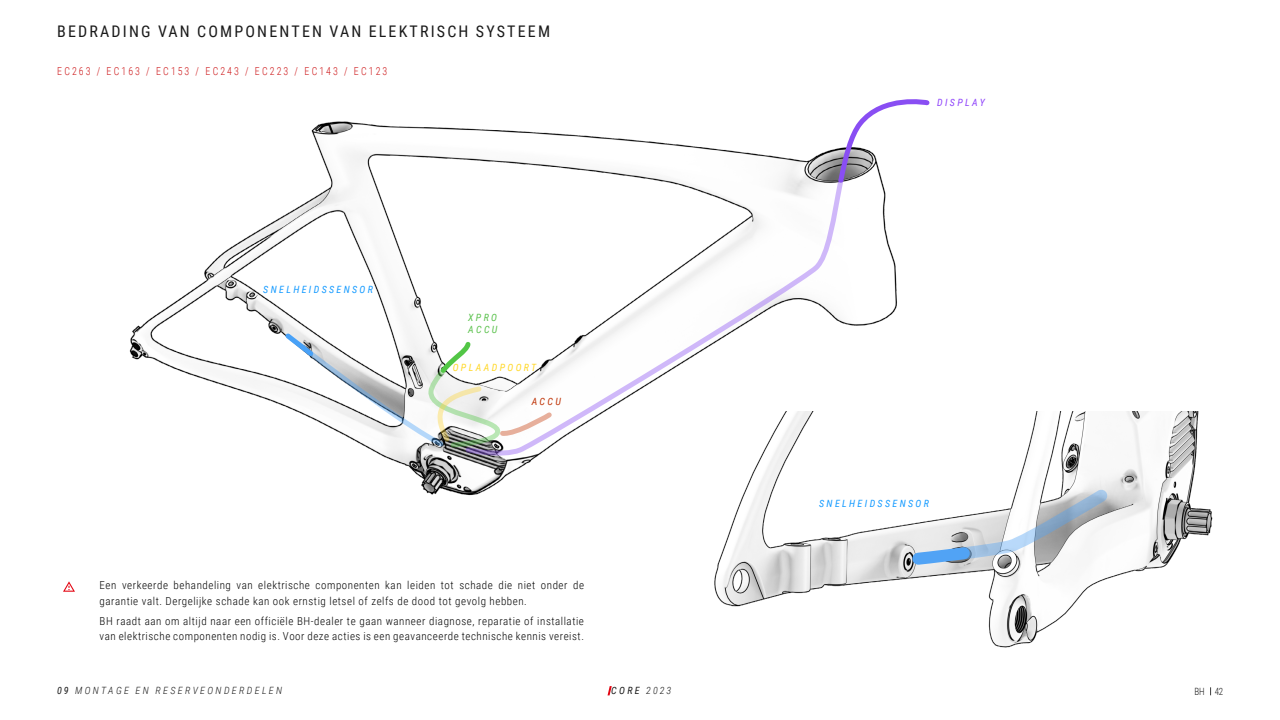
<style>
.page{position:relative;width:1280px;height:720px;background:#fff}
.page>*{position:absolute;margin:0;border:0;box-sizing:border-box;transform-origin:0 0}
.t1{font:16px "Roboto Condensed";letter-spacing:.135em;color:#1a1a1a}
.t2{font:300 11px/15px "Roboto Condensed";letter-spacing:.05em;color:#000}
.t3{font:300 11px "Roboto Condensed";letter-spacing:.21em;color:#cd1719;scale:.9 1}
.t4{font:italic 10px "Roboto Condensed";letter-spacing:.235em;color:#159bff}
.t5{font:italic 300 10px "Roboto Condensed";letter-spacing:.235em;color:#1a1a1a}
.t6{font:italic 10px "Roboto Condensed";letter-spacing:.235em;color:#ffd828}
.t7{font:italic 10px "Roboto Condensed";color:#1a1a1a}
.t8{font:italic 10px/12px "Roboto Condensed";letter-spacing:.235em;color:#5cc24e}
.t9{font:italic 10px "Roboto Condensed";letter-spacing:.235em;color:#8f44fb}
.t10{font:300 10px "Roboto Condensed";color:#1a1a1a;scale:.9 1}
.t11{font:italic 10px "Roboto Condensed";color:#bf3509}
.s1{font-weight:400}
.s2{font-weight:300}
</style>
<div class="page">
<svg style="left:608px;top:686px;width:4px;height:9px"></svg>
<svg style="left:63px;top:581px;width:12px;height:11px"></svg>
<img style="left:129px;top:121px;width:768px;height:375px">
<img style="left:621px;top:412px;width:592px;height:284px">
<svg style="left:835px;top:99px;width:95px;height:87px"></svg>
<svg style="left:463px;top:174px;width:384px;height:283px"></svg>
<svg style="left:906px;top:484px;width:207px;height:87px"></svg>
<svg style="left:283px;top:331px;width:271px;height:117px"></svg>
<h1 class="t1" style="left:57px;top:20px;width:494px">BEDRADING VAN COMPONENTEN VAN ELEKTRISCH SYSTEEM</h1>
<p class="t3" style="left:57px;top:63px;width:368px">EC263 / EC163 / EC153 / EC243 / EC223 / EC143 / EC123</p>
<p class="t9" style="left:937px;top:95px;width:49px">DISPLAY</p>
<p class="t4" style="left:263px;top:283px;width:111px">SNELHEIDSSENSOR</p>
<p class="t8" style="left:468px;top:312px;width:31px">XPRO<br>ACCU</p>
<p class="t6" style="left:453px;top:361px;width:85px">OPLAADPOORT</p>
<p class="t11" style="left:532px;top:394px;width:31px">ACCU</p>
<p class="t4" style="left:819px;top:497px;width:111px">SNELHEIDSSENSOR</p>
<p class="t2" style="left:100px;top:578px;width:486px">Een verkeerde behandeling van elektrische componenten kan leiden tot schade die niet onder de garantie valt. Dergelijke schade kan ook ernstig letsel of zelfs de dood tot gevolg hebben.</p>
<p class="t2" style="left:100px;top:613px;width:486px">BH raadt aan om altijd naar een officiële BH-dealer te gaan wanneer diagnose, reparatie of installatie van elektrische componenten nodig is. Voor deze acties is een geavanceerde technische kennis vereist.</p>
<p class="t5" style="left:57px;top:684px;width:227px"><span class="s1">09</span> MONTAGE EN RESERVEONDERDELEN</p>
<p class="t7" style="left:611px;top:684px;width:62px">CORE <span class="s2">2023</span></p>
<p class="t10" style="left:1194px;top:685px;width:34px">BH 42</p>
</div>
